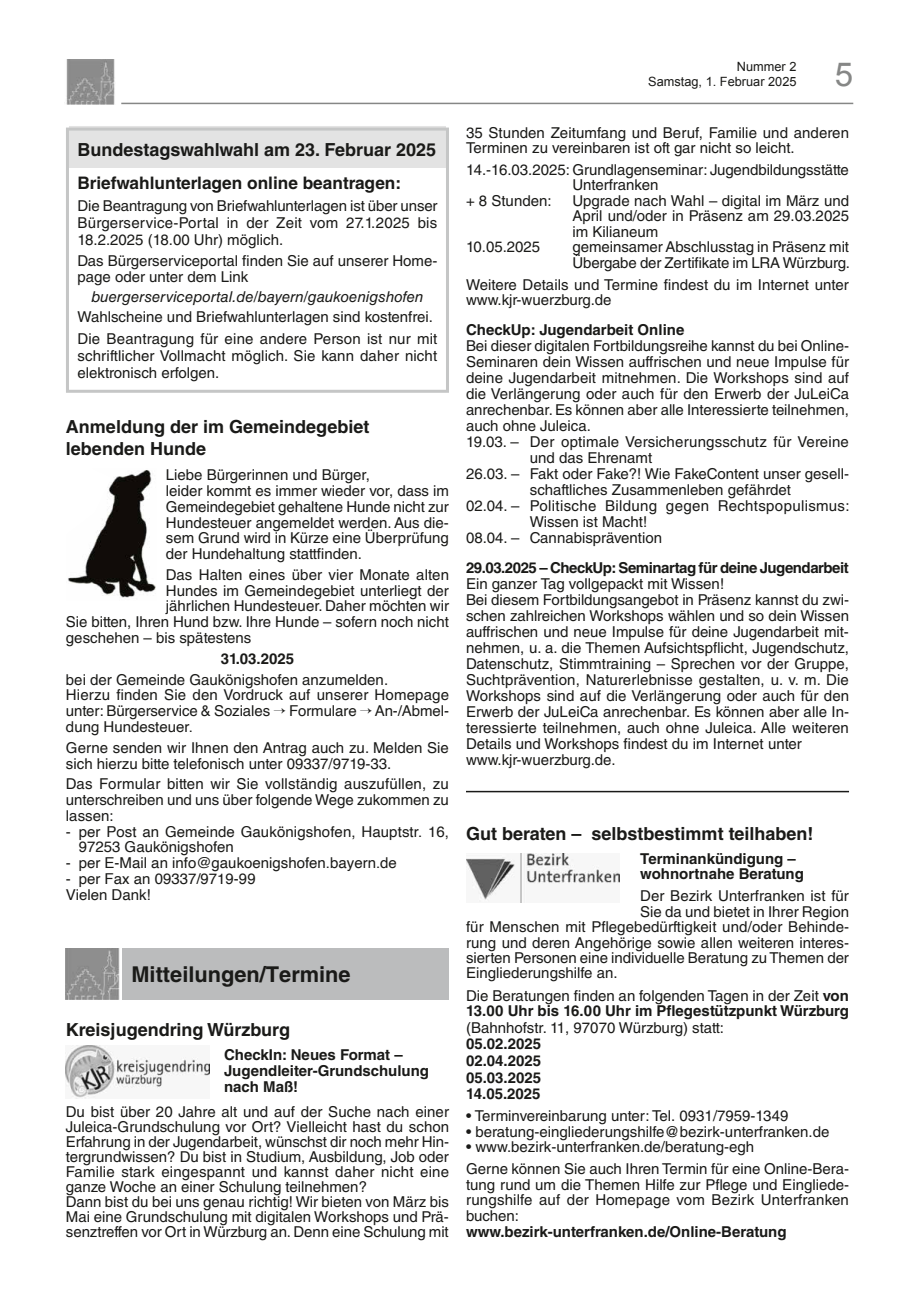
<style>
.page{position:relative;width:915px;height:1297px;background:#fff}
.page>*{position:absolute;margin:0;border:0;box-sizing:border-box;transform-origin:0 0}
.t1{font:33px "Arial";color:#868786}
.t2{font:700 21.75px "Helvetica LT Std";color:#1a1a18}
.t3{font:700 18px/21.6px "Helvetica LT Std";color:#1a1a18}
.t4{font:700 17.25px "Helvetica LT Std";color:#1a1a18}
.t5{font:15px/16px "Helvetica LT Std";color:#1a1a18}
.t6{font:700 15px/16.6px "Helvetica LT Std";color:#1a1a18}
.t7{font:15px/15.8px "Helvetica";color:#1a1a18}
.t8{font:700 15px "Helvetica LT Std";letter-spacing:-.03em;color:#1a1a18}
.t9{font:15px "Helvetica LT Std";letter-spacing:.025em;color:#1a1a18}
.t10{font:italic 15px "Helvetica LT Std";color:#1a1a18}
.t11{font:12.75px/15px "Arial";color:#1a1a18;text-align:right}
.s1{font-family:"Helvetica"}
.s2{font-family:"Helvetica LT Std"}
.s3{font-weight:400}
</style>
<div class="page">
<hr style="left:121px;top:103px;width:732px;height:1px;background:#868786">
<img style="left:66px;top:60px;width:49px;height:44px">
<hr style="left:466px;top:791px;width:382px;height:1px;background:#1a1a18">
<img style="left:466px;top:853px;width:153px;height:49px">
<div style="left:69px;top:126px;width:377px;height:42px;background:#e3e3e3"></div>
<div style="left:66px;top:128px;width:383px;height:265px;border:3px solid #c5c6c6"></div>
<div style="left:123px;top:948px;width:326px;height:51px;background:#bbbcbd"></div>
<img style="left:66px;top:948px;width:54px;height:51px">
<img style="left:68px;top:470px;width:88px;height:128px">
<img style="left:66px;top:1045px;width:144px;height:54px">
<p class="t3" style="left:77px;top:138px;width:360px">Bundestagswahlwahl am 23. Februar 2025</p>
<p class="t4" style="left:77px;top:173px;width:325px">Briefwahlunterlagen online beantragen:</p>
<p class="t5" style="left:77px;top:197px;width:361px;line-height:17.1px;text-align:justify">Die Beantragung von Briefwahlunterlagen ist über unser Bürgerservice-Portal in der Zeit vom 27.1.2025 bis 18.2.2025 (18.00 Uhr) möglich.</p>
<p class="t5" style="left:77px;top:252px;width:361px;line-height:16.5px">Das Bürgerserviceportal finden Sie auf unserer Home&shy;page oder unter dem Link</p>
<p class="t10" style="left:91px;top:288px;width:333px">buergerserviceportal.de/bayern/gaukoenigshofen</p>
<p class="t5" style="left:77px;top:306px;width:361px;line-height:21.3px">Wahlscheine und Briefwahlunterlagen sind kostenfrei.<br>Die Beantragung für eine andere Person ist nur mit</p>
<p class="t5" style="left:77px;top:347px;width:361px;line-height:16.8px">schriftlicher Vollmacht möglich. Sie kann daher nicht elektronisch erfolgen.</p>
<p class="t3" style="left:66px;top:416px;width:305px">Anmeldung der im Gemeindegebiet lebenden Hunde</p>
<p class="t5" style="left:166px;top:467px;width:284px">Liebe Bürgerinnen und Bürger,<br>leider kommt es immer wieder vor, dass im Gemeindegebiet gehaltene Hunde nicht zur Hundesteuer angemeldet werden. Aus die&shy;sem Grund wird in Kürze eine Überprüfung der Hundehaltung stattfinden.</p>
<p class="t5" style="left:166px;top:567px;width:285px">Das Halten eines über vier Monate alten</p>
<p class="t5" style="left:166px;top:582px;width:284px">Hundes im Gemeindegebiet unterliegt der</p>
<p class="t5" style="left:166px;top:598px;width:284px">jährlichen Hundesteuer. Daher möchten wir</p>
<p class="t5" style="left:66px;top:614px;width:384px">Sie bitten, Ihren Hund bzw. Ihre Hunde – sofern noch nicht</p>
<p class="t5" style="left:66px;top:630px;width:187px">geschehen – bis spätestens</p>
<p class="t6" style="left:221px;top:650px;width:75px">31.03.2025</p>
<p class="t5" style="left:66px;top:671px;width:384px">bei der Gemeinde Gaukönigshofen anzumelden.<br>Hierzu finden Sie den Vordruck auf unserer Homepage unter: Bürgerservice &amp; Soziales → <span class="s1">Formulare</span> → <span class="s1">An-/Abmel-</span></p>
<p class="t7" style="left:66px;top:719px;width:128px">dung Hundesteuer.</p>
<p class="t5" style="left:66px;top:740px;width:384px">Gerne senden wir Ihnen den Antrag auch zu. Melden Sie sich hierzu bitte telefonisch unter 09337/9719-33.</p>
<p class="t5" style="left:66px;top:776px;width:384px;text-align:justify">Das Formular bitten wir Sie vollständig auszufüllen, zu unterschreiben und uns über folgende Wege zukommen zu lassen:</p>
<p class="t7" style="left:79px;top:824px;width:372px;text-indent:-13px"><span class="s2">-</span> per Post an Gemeinde Gaukönigshofen, Hauptstr. 16,<br>97253 Gaukönigshofen</p>
<p class="t7" style="left:66px;top:855px;width:332px"><span class="s2">-</span> per E-Mail an info@gaukoenigshofen.bayern.de</p>
<p class="t7" style="left:66px;top:871px;width:191px"><span class="s2">-</span> per Fax an 09337/9719-99<br>Vielen Dank!</p>
<h2 class="t2" style="left:131px;top:961px;width:221px">Mitteilungen/Termine</h2>
<p class="t3" style="left:66px;top:1018px;width:225px">Kreisjugendring Würzburg</p>
<p class="t6" style="left:224px;top:1047px;width:206px;line-height:15.9px">CheckIn: Neues Format –<br>Jugendleiter-Grundschulung nach Maß!</p>
<p class="t5" style="left:66px;top:1104px;width:384px;line-height:15px">Du bist über 20 Jahre alt und auf der Suche nach einer Juleica-Grundschulung vor Ort? Vielleicht hast du schon Erfahrung in der Jugendarbeit, wünschst dir noch mehr Hin&shy;tergrundwissen? Du bist in Studium, Ausbildung, Job oder Familie stark eingespannt und kannst daher nicht eine ganze Woche an einer Schulung teilnehmen?<br>Dann bist du bei uns genau richtig! Wir bieten von März bis Mai eine Grundschulung mit digitalen Workshops und Prä&shy;senztreffen vor Ort in Würzburg an. Denn eine Schulung mit</p>
<p class="t11" style="left:648px;top:59px;width:150px">Nummer 2<br>Samstag, 1. Februar 2025</p>
<p class="t5" style="left:466px;top:126px;width:384px;line-height:15px">35 Stunden Zeitumfang und Beruf, Familie und anderen<br>Terminen zu vereinbaren ist oft gar nicht so leicht.</p>
<p class="t5" style="left:466px;top:162px;width:384px">14.-16.03.2025: Grundlagenseminar: Jugendbildungsstätte</p>
<p class="t5" style="left:572px;top:177px;width:87px">Unterfranken</p>
<p class="t5" style="left:466px;top:193px;width:87px">+ 8 Stunden:</p>
<p class="t5" style="left:572px;top:193px;width:278px;line-height:15.5px;text-align:justify">Upgrade nach Wahl – digital im März und April und/oder in Präsenz am 29.03.2025 im Kilianeum</p>
<p class="t5" style="left:466px;top:239px;width:76px">10.05.2025</p>
<p class="t5" style="left:572px;top:239px;width:279px;line-height:15.5px">gemeinsamer Abschlusstag in Präsenz mit<br>Übergabe der Zertifikate im LRA Würzburg.</p>
<p class="t5" style="left:466px;top:277px;width:384px;line-height:15.5px">Weitere Details und Termine findest du im Internet unter www.kjr-wuerzburg.de</p>
<p class="t6" style="left:466px;top:321px;width:220px">CheckUp: Jugendarbeit Online</p>
<p class="t5" style="left:466px;top:337px;width:384px">Bei dieser digitalen Fortbildungsreihe kannst du bei Online-</p>
<p class="t5" style="left:466px;top:353px;width:384px">Seminaren dein Wissen auffrischen und neue Impulse für</p>
<p class="t5" style="left:466px;top:369px;width:384px">deine Jugendarbeit mitnehmen. Die Workshops sind auf</p>
<p class="t5" style="left:466px;top:385px;width:384px">die Verlängerung oder auch für den Erwerb der JuLeiCa</p>
<p class="t5" style="left:466px;top:402px;width:384px">anrechenbar. Es können aber alle Interessierte teilnehmen,</p>
<p class="t5" style="left:466px;top:418px;width:126px">auch ohne Juleica.</p>
<p class="t5" style="left:466px;top:434px;width:384px">19.03. – Der optimale Versicherungsschutz für Vereine</p>
<p class="t5" style="left:529px;top:450px;width:124px">und das Ehrenamt</p>
<p class="t5" style="left:466px;top:466px;width:384px">26.03. – Fakt oder Fake?! Wie FakeContent unser gesell-</p>
<p class="t5" style="left:529px;top:482px;width:262px">schaftliches Zusammenleben gefährdet</p>
<p class="t9" style="left:466px;top:497px;width:385px">02.04. – Politische Bildung gegen Rechtspopulismus:</p>
<p class="t5" style="left:529px;top:514px;width:119px">Wissen ist Macht!</p>
<p class="t5" style="left:466px;top:530px;width:197px">08.04. – Cannabisprävention</p>
<p class="t8" style="left:466px;top:558px;width:384px">29.03.2025 – CheckUp: Seminartag für deine Jugendarbeit</p>
<p class="t5" style="left:466px;top:575px;width:384px">Ein ganzer Tag vollgepackt mit Wissen!<br>Bei diesem Fortbildungsangebot in Präsenz kannst du zwi&shy;schen zahlreichen Workshops wählen und so dein Wissen auffrischen und neue Impulse für deine Jugendarbeit mit&shy;nehmen, u. a. die Themen Aufsichtspflicht, Jugendschutz, Datenschutz, Stimmtraining – Sprechen vor der Gruppe, Suchtprävention, Naturerlebnisse gestalten, u. v. m. Die Workshops sind auf die Verlängerung oder auch für den Erwerb der JuLeiCa anrechenbar. Es können aber alle In&shy;teressierte teilnehmen, auch ohne Juleica. Alle weiteren Details und Workshops findest du im Internet unter www.kjr-wuerzburg.de.</p>
<h1 class="t1" style="left:834px;top:52px;width:20px">5</h1>
<p class="t3" style="left:466px;top:822px;width:349px">Gut beraten – selbstbestimmt teilhaben!</p>
<p class="t6" style="left:640px;top:850px;width:165px;line-height:15.5px">Terminankündigung – wohnortnahe Beratung</p>
<p class="t5" style="left:640px;top:888px;width:210px">Der Bezirk Unterfranken ist für</p>
<p class="t5" style="left:640px;top:903px;width:210px">Sie da und bietet in Ihrer Region</p>
<p class="t5" style="left:466px;top:919px;width:384px">für Menschen mit Pflegebedürftigkeit und/oder Behinde-</p>
<p class="t5" style="left:466px;top:934px;width:384px">rung und deren Angehörige sowie allen weiteren interes-</p>
<p class="t5" style="left:466px;top:950px;width:384px">sierten Personen eine individuelle Beratung zu Themen der</p>
<p class="t5" style="left:466px;top:965px;width:153px">Eingliederungshilfe an.</p>
<p class="t6" style="left:466px;top:987px;width:384px;line-height:15.5px"><span class="s3">Die Beratungen finden an folgenden Tagen in der Zeit</span> von<br>13.00 Uhr bis 16.00 Uhr im Pflegestützpunkt Würzburg</p>
<p class="t5" style="left:466px;top:1019px;width:259px">(Bahnhofstr. 11, 97070 Würzburg) statt:</p>
<p class="t6" style="left:466px;top:1035px;width:77px;text-align:justify">05.02.2025<br>02.04.2025<br>05.03.2025<br>14.05.2025</p>
<p class="t5" style="left:466px;top:1108px;width:324px">• Terminvereinbarung unter: Tel. 0931/7959-1349</p>
<p class="t5" style="left:466px;top:1123px;width:365px">• beratung-eingliederungshilfe@bezirk-unterfranken.de</p>
<p class="t5" style="left:466px;top:1136px;width:384px;line-height:22px">• www.bezirk-unterfranken.de/beratung-egh<br>Gerne können Sie auch Ihren Termin für eine Online-Bera-</p>
<p class="t5" style="left:466px;top:1177px;width:384px;line-height:15.5px;text-align:justify">tung rund um die Themen Hilfe zur Pflege und Eingliede&shy;rungshilfe auf der Homepage vom Bezirk Unterfranken buchen:</p>
<p class="t6" style="left:466px;top:1223px;width:322px">www.bezirk-unterfranken.de/Online-Beratung</p>
</div>
